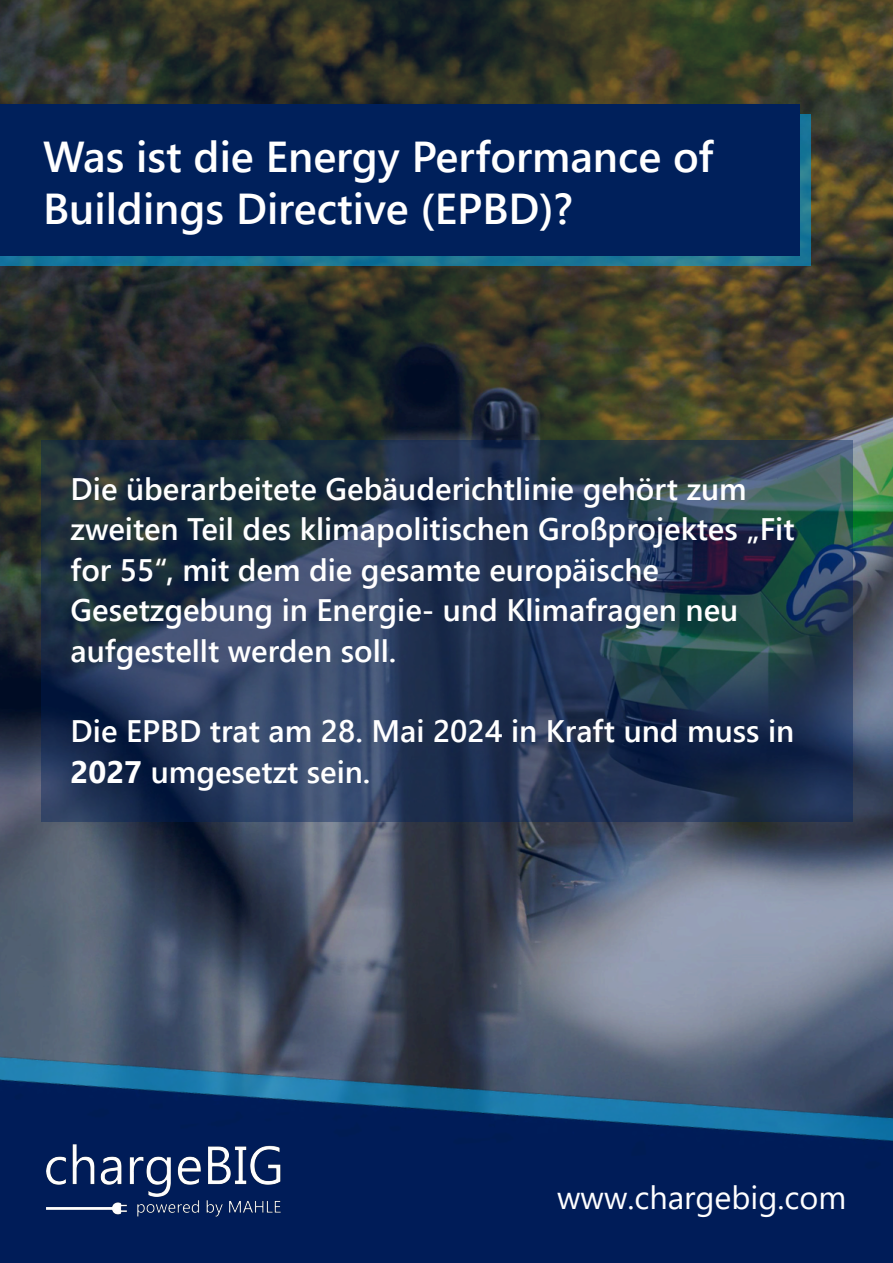
<style>
.page{position:relative;width:893px;height:1263px;background:#fff}
.page>*{position:absolute;margin:0;border:0;box-sizing:border-box;transform-origin:0 0}
.t1{font:600 43.2px/51.9px "Segoe UI";color:#fff}
.t2{font:32.4px "Segoe UI";color:#fff}
.t3{font:600 31.05px/40.3px "Segoe UI";color:#fff}
.s1{font-weight:700}
</style>
<div class="page">
<img style="left:0;top:0;width:893px;height:927px">
<svg style="left:0;top:115px;width:810px;height:151px;background:#186f91"></svg>
<div style="left:0;top:104px;width:800px;height:151px;background:#00205b"></div>
<svg style="left:41px;top:441px;width:811px;height:381px;background:#253852"></svg>
<img style="left:0;top:927px;width:893px;height:48px">
<img style="left:0;top:975px;width:893px;height:288px">
<img style="left:47px;top:1145px;width:234px;height:71px">
<h1 class="t1" style="left:43px;top:127px;width:672px">Was ist die Energy Performance of<br>Buildings Directive (EPBD)?</h1>
<p class="t3" style="left:71px;top:466px;width:725px">Die überarbeitete Gebäuderichtlinie gehört zum zweiten Teil des klimapolitischen Großprojektes „Fit for 55“, mit dem die gesamte europäische Gesetzgebung in Energie- und Klimafragen neu aufgestellt werden soll.</p>
<p class="t3" style="left:71px;top:709px;width:725px">Die EPBD trat am 28. Mai 2024 in Kraft und muss in<br><span class="s1">2027</span> umgesetzt sein.</p>
<p class="t2" style="left:557px;top:1167px;width:291px">www.chargebig.com</p>
</div>
